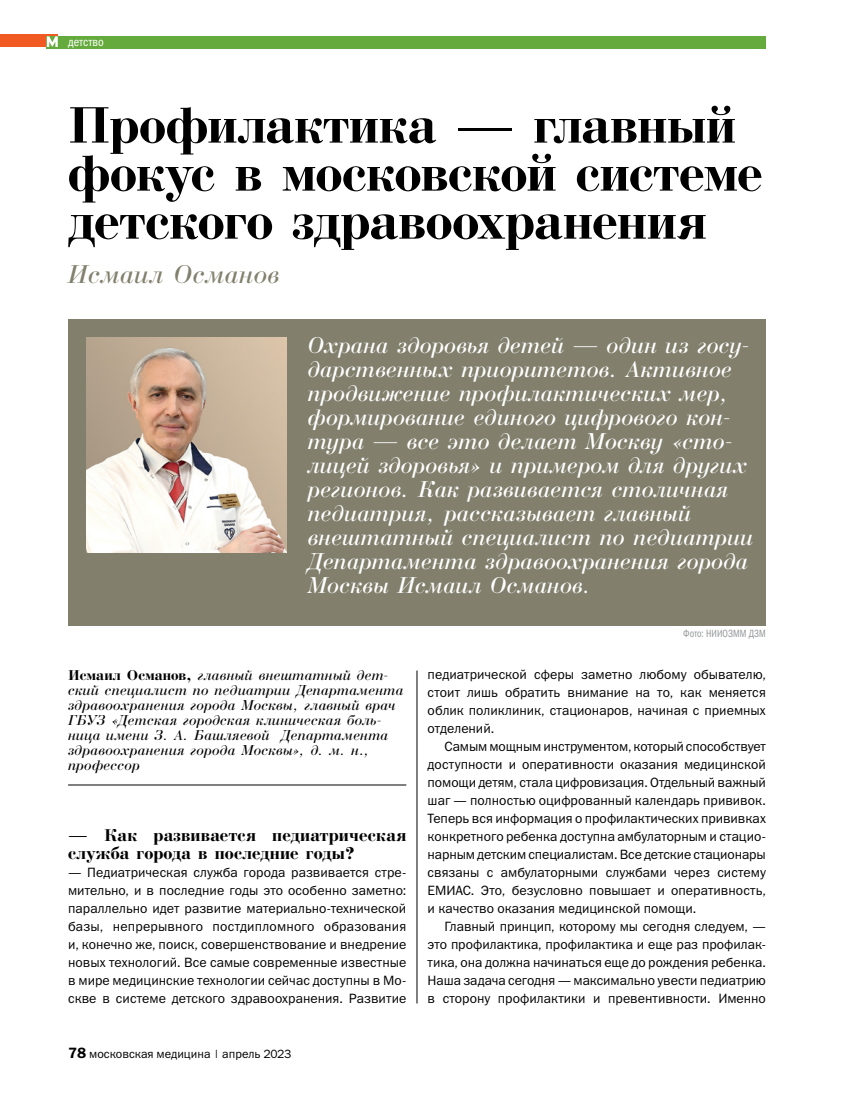
<style>
.page{position:relative;width:851px;height:1106px;background:#fff}
.page>*{position:absolute;margin:0;border:0;box-sizing:border-box;transform-origin:0 0}
.t1{font:54px/48px "Bodoni Bold Cyrillic";letter-spacing:-.01em;color:#000}
.t2{font:italic 27px "Bodoni";letter-spacing:.01em;color:#82806d}
.t3{font:italic 24px/24px "Bodoni";color:#fff}
.t4{font:18px/18px "Bodoni Bold Cyrillic";letter-spacing:.01em;color:#000}
.t5{font:italic 15px/15px "Bodoni";letter-spacing:.01em;color:#000}
.t6{font:13.5px/18px "Franklin Gothic Book ITC";color:#000;text-align:justify}
.t7{font:12px "Franklin Gothic Book ITC";color:#000}
.t8{font:12px "Franklin Gothic Book Cond ITC";color:#fff}
.t9{font:10.5px "Franklin Gothic Book Cond ITC";color:#939598;scale:.9 1}
.s1{font-family:"Bodoni Bold Cyrillic";font-style:normal}
.s2{font-family:"Franklin Gothic Demi C";font-size:15px}
</style>
<div class="page">
<div style="left:68px;top:319px;width:697px;height:306px;background:#82806d"></div>
<hr style="left:416px;top:670px;width:1px;height:333px;background:#000">
<img style="left:86px;top:337px;width:200px;height:215px">
<hr style="left:68px;top:784px;width:338px;height:1px;background:#000">
<hr style="left:850px;top:518px;width:1px;height:251px;background:#939598">
<div style="left:0;top:34px;width:45px;height:13px;background:#f15a22"></div>
<svg style="left:45px;top:34px;width:13px;height:13px"></svg>
<div style="left:47px;top:36px;width:718px;height:13px;background:#64aa3c"></div>
<svg style="left:47px;top:36px;width:11px;height:11px"></svg>
<p class="t8" style="left:68px;top:35px;width:37px">детство</p>
<h1 class="t1" style="left:68px;top:102px;width:696px">Профилактика — главный фокус в московской системе детского здравоохранения</h1>
<h2 class="t2" style="left:68px;top:260px;width:213px">Исмаил Османов</h2>
<p class="t3" style="left:308px;top:334px;width:447px">Охрана здоровья детей — один из госу&shy;дарственных приоритетов. Активное продвижение профилактических мер, формирование единого цифрового кон&shy;тура — все это делает Москву «сто&shy;лицей здоровья» и примером для других регионов. Как развивается столичная педиатрия, рассказывает главный внештатный специалист по педиатрии Департамента здравоохранения города Москвы Исмаил Османов.</p>
<p class="t5" style="left:68px;top:668px;width:337px"><span class="s1">Исмаил Османов,</span> главный внештатный дет&shy;ский специалист по педиатрии Департамента здравоохранения города Москвы, главный врач ГБУЗ «Детская городская клиническая боль&shy;ница имени З. А. Башляевой Департамента здравоохранения города Москвы», д. м. н., профессор</p>
<h3 class="t4" style="left:68px;top:827px;width:340px">— Как развивается педиатрическая служба города в последние годы?</h3>
<p class="t6" style="left:68px;top:863px;width:340px">— Педиатрическая служба города развивается стре&shy;мительно, и в последние годы это особенно заметно: параллельно идет развитие материально-технической базы, непрерывного постдипломного образования и, конечно же, поиск, совершенствование и внедрение новых технологий. Все самые современные известные в мире медицинские технологии сейчас доступны в Мо&shy;скве в системе детского здравоохранения. Развитие</p>
<p class="t7" style="left:68px;top:1045px;width:225px"><span class="s2">78</span> московская медицина | апрель 2023</p>
<p class="t9" style="left:683px;top:627px;width:93px">Фото: НИИОЗММ ДЗМ</p>
<p class="t6" style="left:427px;top:665px;width:340px">педиатрической сферы заметно любому обывателю, стоит лишь обратить внимание на то, как меняется облик поликлиник, стационаров, начиная с приемных отделений.</p>
<p class="t6" style="left:427px;top:737px;width:340px;text-indent:17px">Самым мощным инструментом, который способствует доступности и оперативности оказания медицинской помощи детям, стала цифровизация. Отдельный важный шаг — полностью оцифрованный календарь прививок.<br>Теперь вся информация о профилактических прививках конкретного ребенка доступна амбулаторным и стацио&shy;нарным детским специалистам. Все детские стационары связаны с амбулаторными службами через систему ЕМИАС. Это, безусловно повышает и оперативность, и качество оказания медицинской помощи.</p>
<p class="t6" style="left:427px;top:917px;width:340px;text-indent:17px">Главный принцип, которому мы сегодня следуем, — это профилактика, профилактика и еще раз профилак&shy;тика, она должна начинаться еще до рождения ребенка.<br>Наша задача сегодня — максимально увести педиатрию в сторону профилактики и превентивности. Именно</p>
</div>
